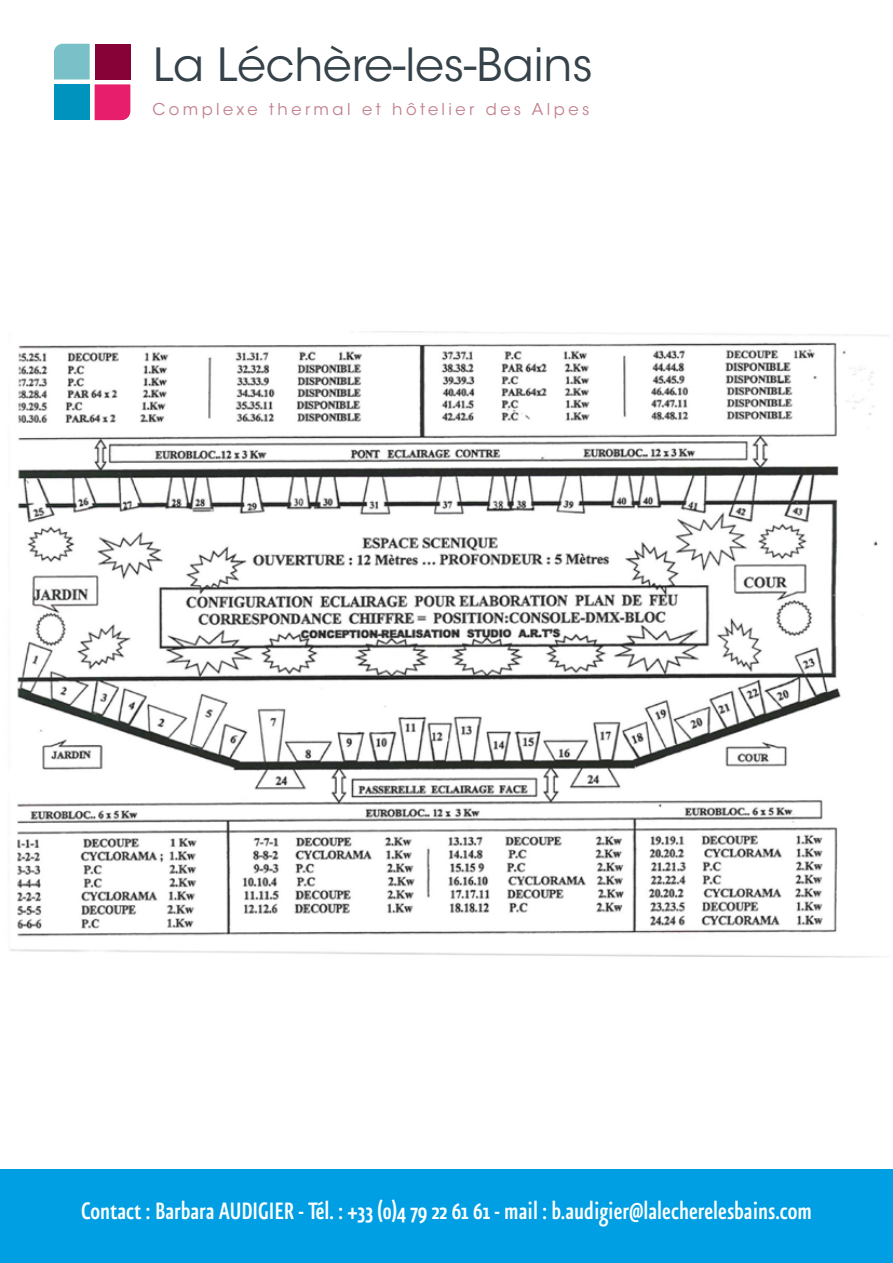
<style>
.page{position:relative;width:893px;height:1263px;background:#fff}
.page>*{position:absolute;margin:0;border:0;box-sizing:border-box;transform-origin:0 0}
.t1{font:45.45px "ITC Avant Garde Std";color:#354249}
.t2{font:500 28.5px "Eureka Sans Cond";color:#fff}
.t3{font:16.2px "ITC Avant Garde Std";letter-spacing:.21em;color:#c2808d}
</style>
<div class="page">
<div style="left:95px;top:44px;width:35px;height:35px;background:#870337"></div>
<div style="left:54px;top:85px;width:35px;height:35px;background:#0093bd"></div>
<svg style="left:54px;top:44px;width:35px;height:35px"></svg>
<svg style="left:95px;top:85px;width:35px;height:35px"></svg>
<div style="left:0;top:1170px;width:893px;height:93px;background:#009fe3"></div>
<img style="left:10px;top:331px;width:879px;height:626px">
<h1 class="t1" style="left:153px;top:37px;width:441px">La Léchère-les-Bains</h1>
<p class="t3" style="left:153px;top:99px;width:438px">Complexe thermal et hôtelier des Alpes</p>
<p class="t2" style="left:81px;top:1197px;width:732px">Contact : Barbara AUDIGIER - Tél. : +33 (0)4 79 22 61 61 - mail : b.audigier@lalecherelesbains.com</p>
</div>
